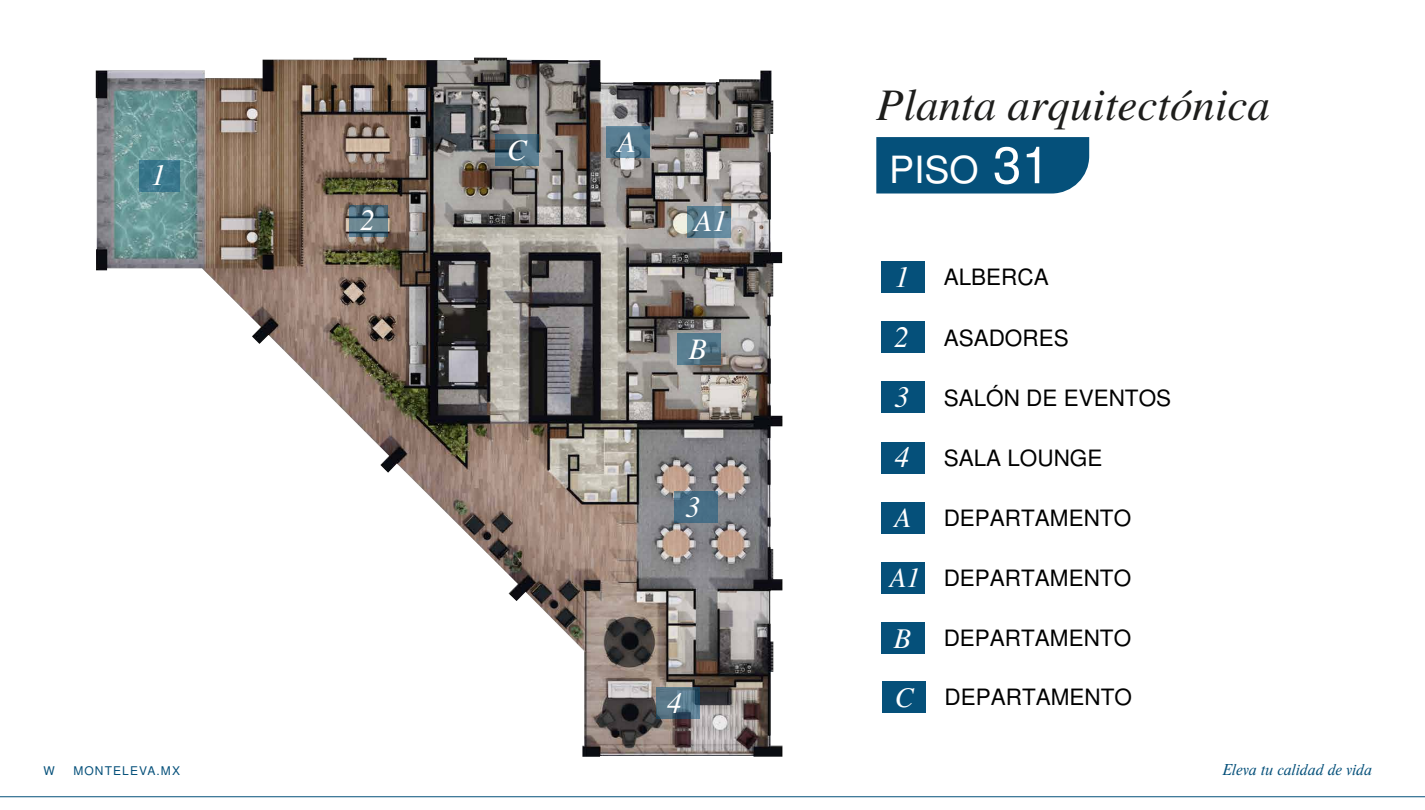
<style>
.page{position:relative;width:1425px;height:810px;background:#fff}
.page>*{position:absolute;margin:0;border:0;box-sizing:border-box;transform-origin:0 0}
.t1{font:italic 45px "Nimbus Rom No 9 L";color:#1d1d1b}
.t2{font:37.5px "Nimbus San L";color:#fff}
.t3{font:italic 29.7px "Nimbus Rom No 9 L";color:#fff}
.t4{font:22.5px "Nimbus San L";color:#000}
.t5{font:italic 16.5px "Nimbus Rom D";color:#05507a}
.t6{font:12px "Nimbus San L";letter-spacing:.09em;color:#05507a}
.s1{font-size:51.38px}
.s2{font-family:"Nimbus Rom No 9 L";font-style:italic;font-size:29.7px;color:#fff}
.s3{font-family:"Nimbus Rom No 9 L";font-style:italic;font-size:27.75px;color:#fff}
.s4{font-family:"Nimbus Rom No 9 L";font-style:italic;font-size:28.5px;color:#fff}
</style>
<div class="page">
<img style="left:96px;top:58px;width:686px;height:699px">
<hr style="left:0;top:796px;width:1425px;height:1px;background:#05507a">
<div style="left:881px;top:262px;width:44px;height:31px;background:#05507a"></div>
<div style="left:881px;top:322px;width:44px;height:31px;background:#05507a"></div>
<div style="left:881px;top:382px;width:44px;height:31px;background:#05507a"></div>
<div style="left:881px;top:442px;width:44px;height:31px;background:#05507a"></div>
<div style="left:881px;top:502px;width:44px;height:31px;background:#05507a"></div>
<div style="left:881px;top:562px;width:44px;height:31px;background:#05507a"></div>
<div style="left:881px;top:622px;width:44px;height:32px;background:#05507a"></div>
<div style="left:882px;top:682px;width:44px;height:31px;background:#05507a"></div>
<svg style="left:876px;top:137px;width:213px;height:57px;background:#0e567e"></svg>
<svg style="left:496px;top:135px;width:43px;height:31px"></svg>
<div style="left:674px;top:492px;width:43px;height:31px;background:#476e85"></div>
<svg style="left:349px;top:205px;width:39px;height:31px"></svg>
<svg style="left:656px;top:688px;width:43px;height:31px"></svg>
<svg style="left:140px;top:160px;width:40px;height:31px"></svg>
<svg style="left:606px;top:127px;width:44px;height:31px"></svg>
<svg style="left:687px;top:206px;width:44px;height:31px"></svg>
<svg style="left:677px;top:334px;width:44px;height:31px"></svg>
<h3 class="t3" style="left:151px;top:158px;width:16px">1</h3>
<h3 class="t3" style="left:360px;top:203px;width:16px">2</h3>
<h3 class="t3" style="left:507px;top:132px;width:21px">C</h3>
<h3 class="t3" style="left:618px;top:124px;width:20px">A</h3>
<h3 class="t3" style="left:694px;top:204px;width:34px">A1</h3>
<h3 class="t3" style="left:689px;top:332px;width:20px">B</h3>
<h3 class="t3" style="left:685px;top:490px;width:16px">3</h3>
<h3 class="t3" style="left:667px;top:685px;width:16px">4</h3>
<h1 class="t1" style="left:876px;top:79px;width:395px">Planta arquitectónica</h1>
<h2 class="t2" style="left:889px;top:147px;width:163px">PISO <span class="s1">31</span></h2>
<p class="t4" style="left:895px;top:264px;width:155px"><span class="s2">1</span> ALBERCA</p>
<p class="t4" style="left:894px;top:324px;width:176px"><span class="s2">2</span> ASADORES</p>
<p class="t4" style="left:895px;top:384px;width:278px"><span class="s2">3</span> SALÓN DE EVENTOS</p>
<p class="t4" style="left:895px;top:444px;width:209px"><span class="s2">4</span> SALA LOUNGE</p>
<p class="t4" style="left:895px;top:504px;width:238px"><span class="s3">A</span> DEPARTAMENTO</p>
<p class="t4" style="left:890px;top:564px;width:243px"><span class="s3">A1</span> DEPARTAMENTO</p>
<p class="t4" style="left:894px;top:624px;width:239px"><span class="s4">B</span> DEPARTAMENTO</p>
<p class="t4" style="left:895px;top:684px;width:239px"><span class="s4">C</span> DEPARTAMENTO</p>
<p class="t6" style="left:43px;top:764px;width:13px">W</p>
<p class="t6" style="left:73px;top:764px;width:108px">MONTELEVA.MX</p>
<p class="t5" style="left:1222px;top:759px;width:151px">Eleva tu calidad de vida</p>
</div>
